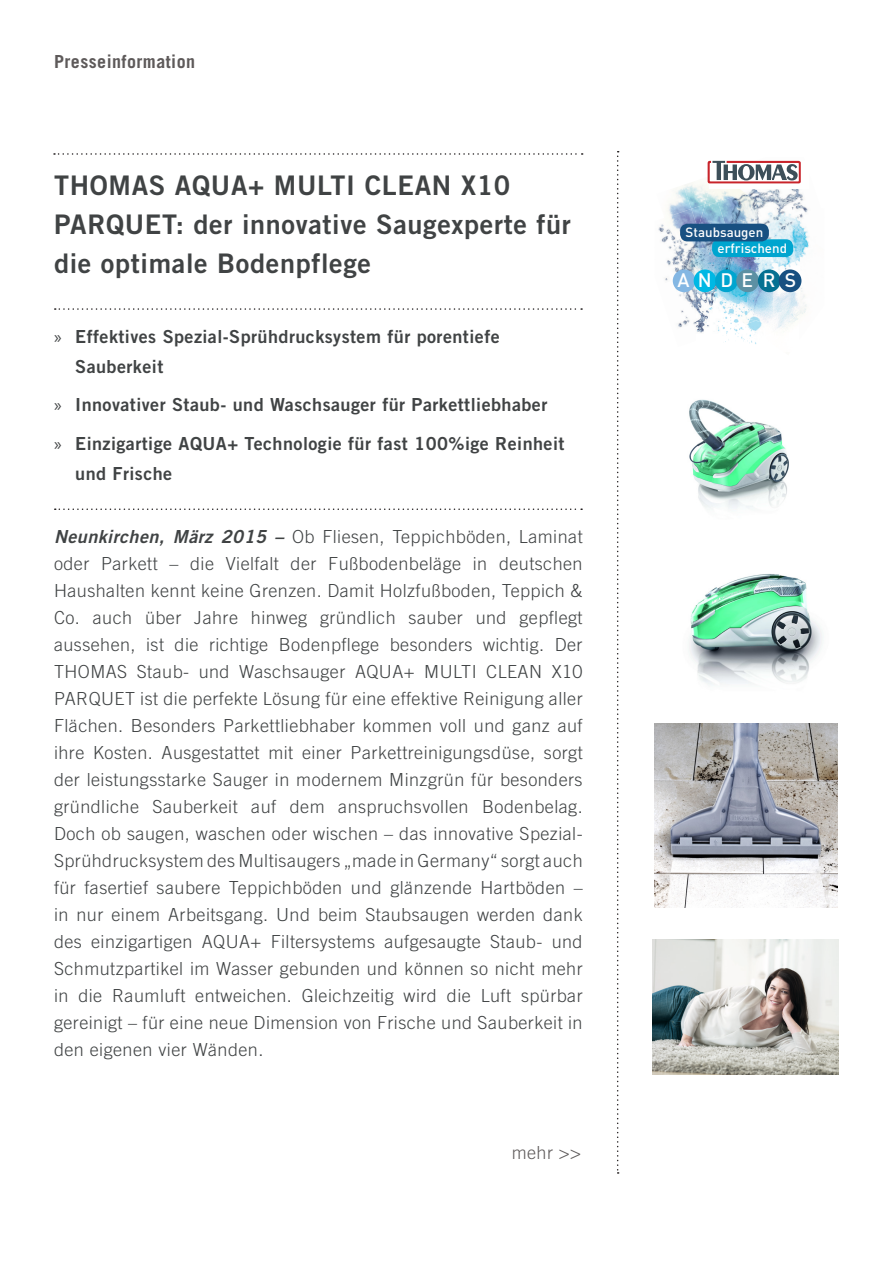
<style>
.page{position:relative;width:893px;height:1263px;background:#fff}
.page>*{position:absolute;margin:0;border:0;box-sizing:border-box;transform-origin:0 0}
.Liste{font:27px/39px "Trade Gothic LT Bold Two";letter-spacing:.025em;color:#404344}
.t1{font:500 19.35px "DIN";letter-spacing:.445em;color:#fff}
.t2{font:300 18px/27px "Trade Gothic LT";letter-spacing:.025em;color:#404344;text-align:justify}
.t3{font:18px/30px "Trade Gothic LT Bold Two";letter-spacing:.025em;color:#404344}
.t4{font:700 18px "Trade Gothic LT";letter-spacing:.025em;color:#5e5a5a}
.t5{font:300 18px "Trade Gothic LT";color:#5e5a5a}
.t6{font:500 13.35px "DIN";color:#fff}
.s1{font-family:"Myriad Pro"}
.s2{font-family:"Trade Gothic LT Bold Two";font-weight:400;font-style:italic}
</style>
<div class="page">
<svg style="left:54px;top:153px;width:529px;height:2px"></svg>
<svg style="left:55px;top:308px;width:527px;height:2px"></svg>
<svg style="left:617px;top:151px;width:2px;height:1023px"></svg>
<svg style="left:55px;top:508px;width:527px;height:2px"></svg>
<img style="left:689px;top:399px;width:100px;height:110px">
<img style="left:654px;top:723px;width:184px;height:184px">
<img style="left:653px;top:940px;width:186px;height:134px">
<img style="left:725px;top:332px;width:32px;height:12px">
<img style="left:745px;top:324px;width:15px;height:12px">
<img style="left:756px;top:315px;width:21px;height:12px">
<img style="left:777px;top:315px;width:22px;height:13px">
<img style="left:795px;top:194px;width:8px;height:5px">
<img style="left:665px;top:278px;width:13px;height:13px">
<img style="left:678px;top:316px;width:18px;height:12px">
<svg style="left:690px;top:304px;width:6px;height:15px"></svg>
<img style="left:669px;top:188px;width:14px;height:21px">
<img style="left:683px;top:176px;width:25px;height:33px">
<img style="left:658px;top:224px;width:6px;height:18px">
<img style="left:664px;top:209px;width:27px;height:33px">
<img style="left:691px;top:204px;width:6px;height:20px">
<img style="left:663px;top:242px;width:9px;height:24px">
<img style="left:672px;top:234px;width:16px;height:31px">
<img style="left:669px;top:266px;width:12px;height:14px">
<img style="left:681px;top:263px;width:3px;height:6px">
<img style="left:770px;top:195px;width:25px;height:21px">
<img style="left:789px;top:199px;width:18px;height:17px">
<img style="left:788px;top:216px;width:7px;height:5px">
<img style="left:795px;top:208px;width:13px;height:21px">
<img style="left:678px;top:288px;width:18px;height:16px">
<img style="left:704px;top:182px;width:7px;height:20px">
<img style="left:711px;top:194px;width:7px;height:8px">
<img style="left:697px;top:202px;width:21px;height:22px">
<img style="left:718px;top:194px;width:27px;height:30px">
<img style="left:745px;top:194px;width:25px;height:22px">
<img style="left:688px;top:241px;width:11px;height:21px">
<img style="left:699px;top:241px;width:15px;height:8px">
<img style="left:726px;top:216px;width:27px;height:8px">
<img style="left:753px;top:211px;width:35px;height:20px">
<svg style="left:784px;top:221px;width:11px;height:10px"></svg>
<img style="left:684px;top:262px;width:12px;height:26px">
<img style="left:767px;top:231px;width:21px;height:8px">
<img style="left:788px;top:229px;width:21px;height:20px">
<img style="left:799px;top:247px;width:10px;height:30px">
<img style="left:799px;top:278px;width:10px;height:28px">
<img style="left:803px;top:274px;width:6px;height:25px">
<img style="left:696px;top:309px;width:24px;height:24px">
<img style="left:722px;top:324px;width:22px;height:8px">
<img style="left:730px;top:318px;width:26px;height:6px">
<img style="left:696px;top:297px;width:17px;height:12px">
<img style="left:713px;top:309px;width:7px;height:5px">
<img style="left:696px;top:249px;width:103px;height:48px">
<img style="left:707px;top:297px;width:15px;height:10px">
<img style="left:722px;top:297px;width:25px;height:21px">
<img style="left:747px;top:297px;width:26px;height:24px">
<img style="left:773px;top:297px;width:26px;height:18px">
<div style="left:712px;top:239px;width:81px;height:18px;background:#00a5cf;border-radius:7px"></div>
<div style="left:680px;top:224px;width:89px;height:17px;background:#185081;border-radius:7px"></div>
<div style="left:673px;top:269px;width:22px;height:23px;background:#84b7e3;border-radius:50%"></div>
<div style="left:694px;top:269px;width:22px;height:23px;background:#00b8e4;border-radius:50%"></div>
<div style="left:715px;top:269px;width:23px;height:23px;background:#00a5cf;border-radius:50%"></div>
<div style="left:736px;top:269px;width:23px;height:23px;background:#5c90a3;border-radius:50%"></div>
<div style="left:758px;top:269px;width:23px;height:23px;background:#057192;border-radius:50%"></div>
<div style="left:779px;top:269px;width:22px;height:23px;background:#185081;border-radius:50%"></div>
<svg style="left:708px;top:161px;width:93px;height:33px"></svg>
<img style="left:689px;top:574px;width:133px;height:111px">
<p class="t4" style="left:54px;top:50px;width:143px">Presseinformation</p>
<p class="Liste" style="left:54px;top:165px;width:518px">THOMAS AQUA+ MULTI CLEAN X10<br>PARQUET: der innovative Saugexperte für die optimale Bodenpflege</p>
<p class="t3" style="left:75px;top:321px;width:426px;text-indent:-21px"><span class="s1">»</span> Effektives Spezial-Sprühdrucksystem für porentiefe<br>Sauberkeit</p>
<p class="t3" style="left:54px;top:389px;width:495px"><span class="s1">»</span> Innovativer Staub- und Waschsauger für Parkettliebhaber</p>
<p class="t3" style="left:75px;top:428px;width:491px;text-indent:-21px"><span class="s1">»</span> Einzigartige AQUA+ Technologie für fast 100%ige Reinheit und Frische</p>
<p class="t2" style="left:54px;top:523px;width:530px"><span class="s2">Neunkirchen, März 2015 –</span> Ob Fliesen, Teppichböden, Laminat oder Parkett – die Vielfalt der Fußbodenbeläge in deutschen Haushalten kennt keine Grenzen. Damit Holzfußboden, Teppich &amp; Co. auch über Jahre hinweg gründlich sauber und gepflegt aussehen, ist die richtige Bodenpflege besonders wichtig. Der THOMAS Staub- und Waschsauger AQUA+ MULTI CLEAN X10<br>PARQUET ist die perfekte Lösung für eine effektive Reinigung aller Flächen. Besonders Parkettliebhaber kommen voll und ganz auf ihre Kosten. Ausgestattet mit einer Parkettreinigungsdüse, sorgt der leistungsstarke Sauger in modernem Minzgrün für besonders gründliche Sauberkeit auf dem anspruchsvollen Bodenbelag.<br>Doch ob saugen, waschen oder wischen – das innovative Spezial-Sprühdrucksystem des Multisaugers „made in Germany“ sorgt auch für fasertief saubere Teppichböden und glänzende Hartböden – in nur einem Arbeitsgang. Und beim Staubsaugen werden dank des einzigartigen AQUA+ Filtersystems aufgesaugte Staub- und Schmutzpartikel im Wasser gebunden und können so nicht mehr in die Raumluft entweichen. Gleichzeitig wird die Luft spürbar gereinigt – für eine neue Dimension von Frische und Sauberkeit in den eigenen vier Wänden.</p>
<p class="t5" style="left:512px;top:1142px;width:71px">mehr &gt;&gt;</p>
<p class="t6" style="left:686px;top:224px;width:79px">Staubsaugen</p>
<p class="t1" style="left:678px;top:268px;width:120px">ANDERS</p>
<p class="t6" style="left:718px;top:239px;width:71px">erfrischend</p>
</div>
